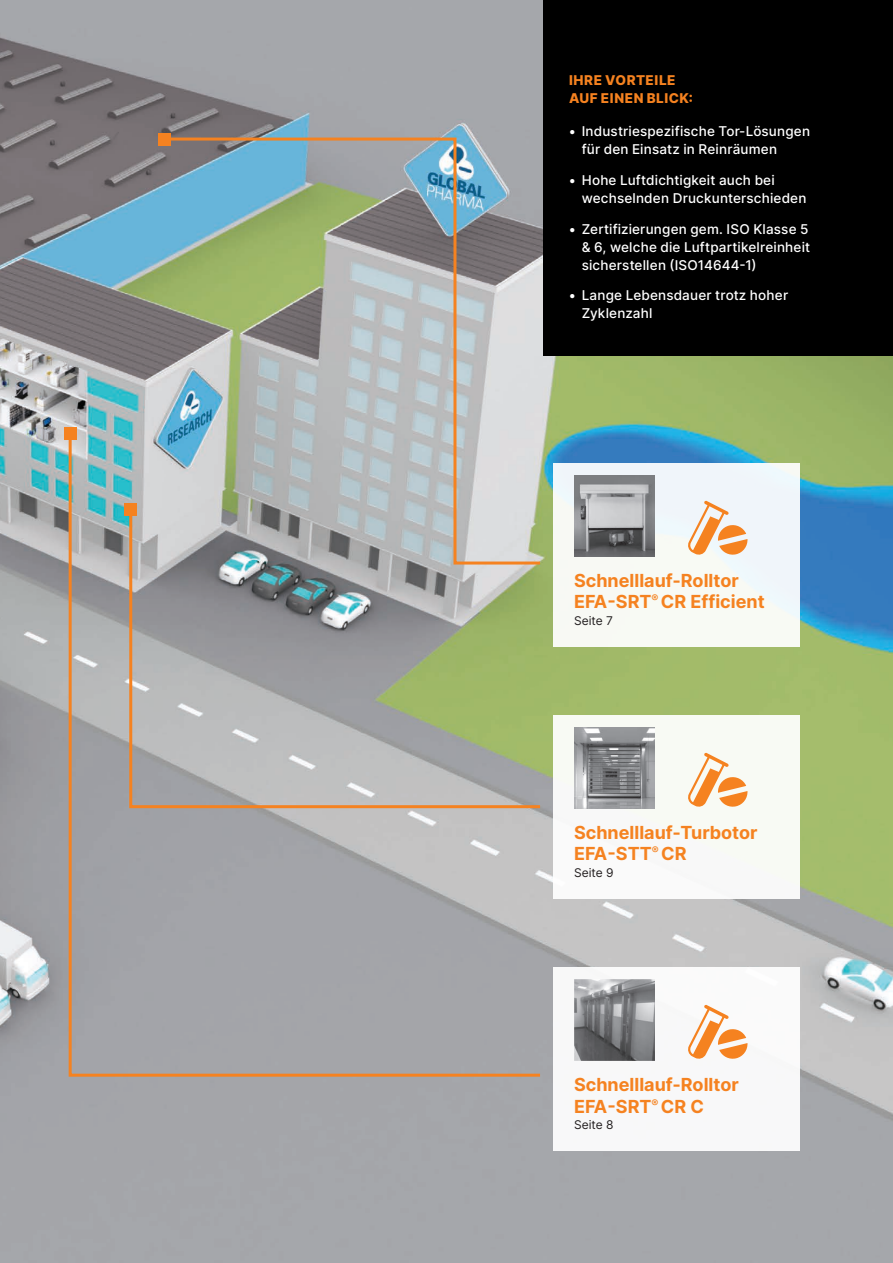
<style>
.page{position:relative;width:893px;height:1263px;background:#fff}
.page>*{position:absolute;margin:0;border:0;box-sizing:border-box;transform-origin:0 0}
.t1{font:700 18px/21.6px "Inter";color:#f58220}
.t2{font:500 13.5px/18px "Inter";letter-spacing:.015em;color:#fff}
.t3{font:800 13.5px/18px "Inter";letter-spacing:.045em;color:#f58220}
.t4{font:12px "Inter";color:#231f20}
</style>
<div class="page">
<img style="left:0;top:0;width:893px;height:1263px">
<div style="left:544px;top:0;width:349px;height:355px;background:#000"></div>
<svg style="left:67px;top:430px;width:476px;height:648px"></svg>
<div style="left:64px;top:427px;width:12px;height:12px;background:#f58220"></div>
<svg style="left:128px;top:507px;width:415px;height:303px"></svg>
<div style="left:125px;top:504px;width:12px;height:12px;background:#f58220"></div>
<svg style="left:162px;top:136px;width:381px;height:430px"></svg>
<div style="left:159px;top:133px;width:12px;height:12px;background:#f58220"></div>
<div style="left:553px;top:715px;width:246px;height:183px;background:#f8faf4"></div>
<img style="left:574px;top:728px;width:81px;height:81px">
<svg style="left:688px;top:753px;width:60px;height:54px"></svg>
<div style="left:553px;top:463px;width:246px;height:183px;background:#f8f9f4"></div>
<img style="left:574px;top:476px;width:81px;height:81px">
<svg style="left:688px;top:501px;width:60px;height:54px"></svg>
<div style="left:553px;top:967px;width:246px;height:183px;background:#f8f8f9"></div>
<svg style="left:688px;top:1005px;width:60px;height:54px"></svg>
<img style="left:574px;top:980px;width:81px;height:81px">
<p class="t3" style="left:569px;top:71px;width:125px">IHRE VORTEILE<br>AUF EINEN BLICK:</p>
<p class="t2" style="left:582px;top:122px;width:230px;text-indent:-13px">• Industriespezifische Tor-Lösungen für den Einsatz in Reinräumen</p>
<p class="t2" style="left:582px;top:171px;width:226px;text-indent:-13px">• Hohe Luftdichtigkeit auch bei wechselnden Druckunterschieden</p>
<p class="t2" style="left:582px;top:219px;width:230px;text-indent:-13px">• Zertifizierungen gem. ISO Klasse 5 &amp; 6, welche die Luftpartikelreinheit sicherstellen (ISO14644-1)</p>
<p class="t2" style="left:582px;top:286px;width:208px;text-indent:-13px">• Lange Lebensdauer trotz hoher<br>Zyklenzahl</p>
<h1 class="t1" style="left:574px;top:569px;width:192px">Schnelllauf-Rolltor<br>EFA-SRT<sup>®</sup> CR Efficient</h1>
<p class="t4" style="left:574px;top:612px;width:40px">Seite 7</p>
<h1 class="t1" style="left:574px;top:821px;width:185px">Schnelllauf-Turbotor<br>EFA-STT<sup>®</sup> CR</h1>
<p class="t4" style="left:574px;top:864px;width:41px">Seite 9</p>
<h1 class="t1" style="left:574px;top:1073px;width:166px">Schnelllauf-Rolltor<br>EFA-SRT<sup>®</sup> CR C</h1>
<p class="t4" style="left:574px;top:1116px;width:41px">Seite 8</p>
</div>
